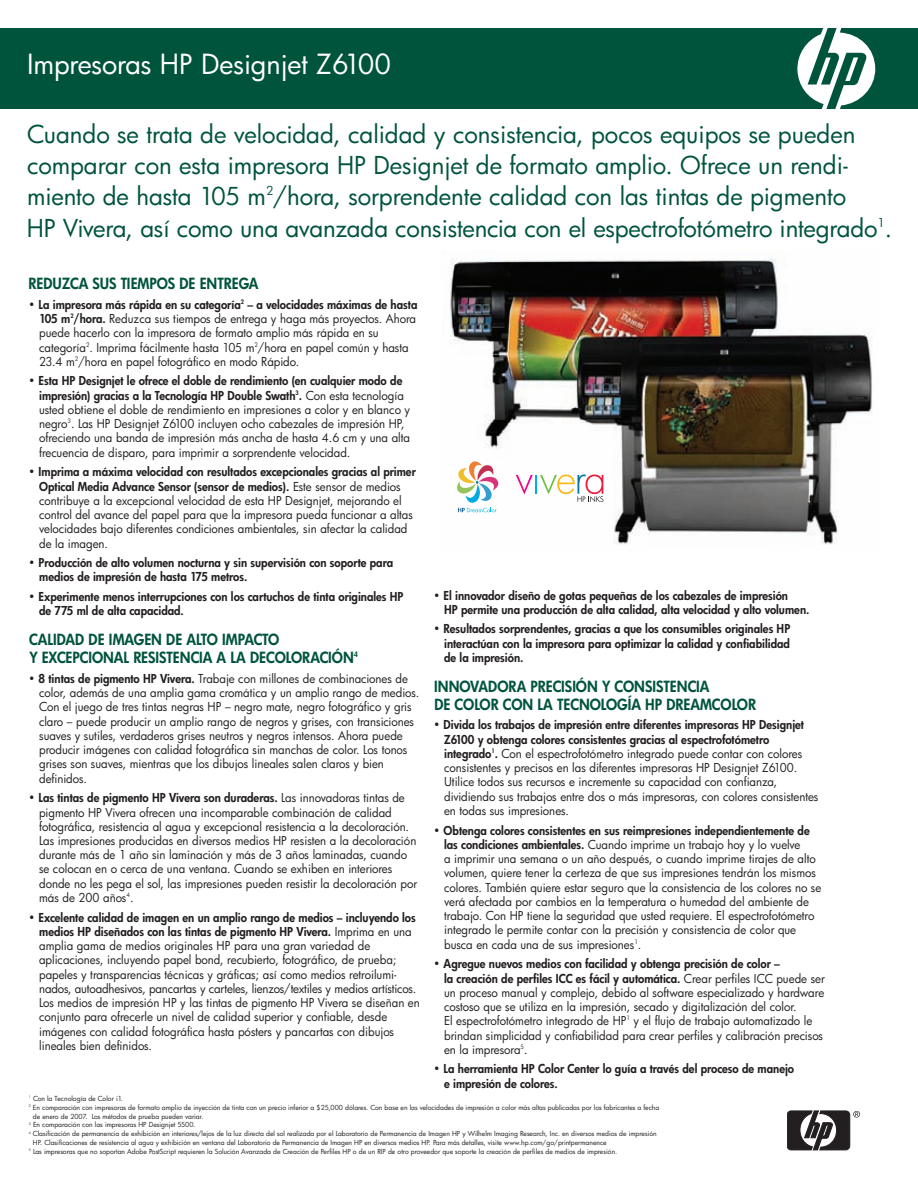
<style>
.page{position:relative;width:918px;height:1188px;background:#fff}
.page>*{position:absolute;margin:0;border:0;box-sizing:border-box;transform-origin:0 0}
.t1{font:27px "Futura Bk";letter-spacing:-.005em;color:#fff}
.t2{font:24px/31.2px "Futura Bk";letter-spacing:-.005em;color:#00543c}
.t3{font:15px/18px "Futura Hv";color:#00543c;scale:.95 1}
.t4{font:12px/14.2px "Futura Bk";color:#231f20;scale:.95 1}
.t5{font:12px/14.2px "Futura Hv";color:#231f20;scale:.95 1}
.t6{font:6.75px "Futura Bk";color:#231f20}
.s1{font-family:"Futura Bk"}
.s2{font-family:"Futura Hv"}
</style>
<div class="page">
<div style="left:0;top:28px;width:918px;height:82px;background:#00543c"></div>
<svg style="left:797px;top:28px;width:78px;height:82px"></svg>
<img style="left:450px;top:258px;width:423px;height:287px">
<svg style="left:787px;top:1111px;width:73px;height:39px"></svg>
<svg style="left:516px;top:475px;width:87px;height:27px"></svg>
<svg style="left:457px;top:461px;width:41px;height:51px"></svg>
<h1 class="t1" style="left:27px;top:53px;width:366px">Impresoras HP Designjet Z6100</h1>
<p class="t2" style="left:27px;top:121px;width:867px">Cuando se trata de velocidad, calidad y consistencia, pocos equipos se pueden comparar con esta impresora HP Designjet de formato amplio. Ofrece un rendi&shy;miento de hasta 105 m<sup>2</sup>/hora, sorprendente calidad con las tintas de pigmento<br>HP Vivera, así como una avanzada consistencia con el espectrofotómetro integrado<sup>1</sup>.</p>
<p class="t3" style="left:28px;top:276px;width:244px">REDUZCA SUS TIEMPOS DE ENTREGA</p>
<p class="t5" style="left:28px;top:298px;width:411px"><span class="s1">•</span> La impresora más rápida en su categoría<sup>2</sup> – a velocidades máximas de hasta</p>
<p class="t4" style="left:39px;top:313px;width:398px"><span class="s2">105 m</span><sup>2</sup><span class="s2">/hora.</span> Reduzca sus tiempos de entrega y haga más proyectos. Ahora puede hacerlo con la impresora de formato amplio más rápida en su categoría<sup>2</sup>. Imprima fácilmente hasta 105 m<sup>2</sup>/hora en papel común y hasta 23.4 m<sup>2</sup>/hora en papel fotográfico en modo Rápido.</p>
<p class="t5" style="left:28px;top:375px;width:397px;text-align:right"><span class="s1">•</span> Esta HP Designjet le ofrece el doble de rendimiento (en cualquier modo de impresión) gracias a la Tecnología HP Double Swath<sup>3</sup>. <span class="s1">Con esta tecnología</span></p>
<p class="t4" style="left:39px;top:404px;width:392px">usted obtiene el doble de rendimiento en impresiones a color y en blanco y negro<sup>3</sup>. Las HP Designjet Z6100 incluyen ocho cabezales de impresión HP, ofreciendo una banda de impresión más ancha de hasta 4.6 cm y una alta frecuencia de disparo, para imprimir a sorprendente velocidad.</p>
<p class="t5" style="left:29px;top:466px;width:409px;text-align:center"><span class="s1">•</span> Imprima a máxima velocidad con resultados excepcionales gracias al primer<br>Optical Media Advance Sensor (sensor de medios). <span class="s1">Este sensor de medios</span></p>
<p class="t4" style="left:39px;top:495px;width:395px">contribuye a la excepcional velocidad de esta HP Designjet, mejorando el control del avance del papel para que la impresora pueda funcionar a altas velocidades bajo diferentes condiciones ambientales, sin afectar la calidad de la imagen.</p>
<p class="t5" style="left:39px;top:557px;width:374px;text-indent:-11px"><span class="s1">•</span> Producción de alto volumen nocturna y sin supervisión con soporte para medios de impresión de hasta 175 metros.</p>
<p class="t5" style="left:39px;top:591px;width:385px;text-indent:-11px"><span class="s1">•</span> Experimente menos interrupciones con los cartuchos de tinta originales HP de 775 ml de alta capacidad.</p>
<p class="t3" style="left:29px;top:632px;width:348px">CALIDAD DE IMAGEN DE ALTO IMPACTO<br>Y EXCEPCIONAL RESISTENCIA A LA DECOLORACIÓN<sup>4</sup></p>
<p class="t4" style="left:39px;top:673px;width:402px;text-indent:-11px">• <span class="s2">8 tintas de pigmento HP Vivera.</span> Trabaje con millones de combinaciones de color, además de una amplia gama cromática y un amplio rango de medios.<br>Con el juego de tres tintas negras HP – negro mate, negro fotográfico y gris claro – puede producir un amplio rango de negros y grises, con transiciones suaves y sutiles, verdaderos grises neutros y negros intensos. Ahora puede producir imágenes con calidad fotográfica sin manchas de color. Los tonos grises son suaves, mientras que los dibujos lineales salen claros y bien definidos.</p>
<p class="t5" style="left:28px;top:792px;width:398px"><span class="s1">•</span> Las tintas de pigmento HP Vivera son duraderas. <span class="s1">Las innovadoras tintas de</span></p>
<p class="t4" style="left:39px;top:806px;width:400px">pigmento HP Vivera ofrecen una incomparable combinación de calidad fotográfica, resistencia al agua y excepcional resistencia a la decoloración.<br>Las impresiones producidas en diversos medios HP resisten a la decoloración durante más de 1 año sin laminación y más de 3 años laminadas, cuando se colocan en o cerca de una ventana. Cuando se exhiben en interiores donde no les pega el sol, las impresiones pueden resistir la decoloración por más de 200 años<sup>4</sup>.</p>
<p class="t5" style="left:29px;top:911px;width:409px;text-align:center"><span class="s1">•</span> Excelente calidad de imagen en un amplio rango de medios – incluyendo los medios HP diseñados con las tintas de pigmento HP Vivera. <span class="s1">Imprima en una</span></p>
<p class="t4" style="left:39px;top:940px;width:402px">amplia gama de medios originales HP para una gran variedad de aplicaciones, incluyendo papel bond, recubierto, fotográfico, de prueba; papeles y transparencias técnicas y gráficas; así como medios retroilumi&shy;nados, autoadhesivos, pancartas y carteles, lienzos/textiles y medios artísticos.<br>Los medios de impresión HP y las tintas de pigmento HP Vivera se diseñan en conjunto para ofrecerle un nivel de calidad superior y confiable, desde imágenes con calidad fotográfica hasta pósters y pancartas con dibujos lineales bien definidos.</p>
<p class="t5" style="left:444px;top:589px;width:386px;text-indent:-11px"><span class="s1">•</span> El innovador diseño de gotas pequeñas de los cabezales de impresión<br>HP permite una producción de alta calidad, alta velocidad y alto volumen.</p>
<p class="t5" style="left:444px;top:623px;width:366px;text-align:justify;text-indent:-11px"><span class="s1">•</span> Resultados sorprendentes, gracias a que los consumibles originales HP interactúan con la impresora para optimizar la calidad y confiabilidad de la impresión.</p>
<p class="t3" style="left:434px;top:679px;width:340px">INNOVADORA PRECISIÓN Y CONSISTENCIA<br>DE COLOR CON LA TECNOLOGÍA HP DREAMCOLOR</p>
<p class="t5" style="left:444px;top:719px;width:380px;text-indent:-11px"><span class="s1">•</span> Divida los trabajos de impresión entre diferentes impresoras HP Designjet<br>Z6100 y obtenga colores consistentes gracias al espectrofotómetro</p>
<p class="t4" style="left:444px;top:748px;width:395px"><span class="s2">integrado</span><sup>1</sup><span class="s2">.</span> Con el espectrofotómetro integrado puede contar con colores consistentes y precisos en las diferentes impresoras HP Designjet Z6100.<br>Utilice todos sus recursos e incremente su capacidad con confianza, dividiendo sus trabajos entre dos o más impresoras, con colores consistentes en todas sus impresiones.</p>
<p class="t5" style="left:434px;top:824px;width:398px"><span class="s1">•</span> Obtenga colores consistentes en sus reimpresiones independientemente de</p>
<p class="t4" style="left:444px;top:839px;width:399px"><span class="s2">las condiciones ambientales.</span> Cuando imprime un trabajo hoy y lo vuelve<br>a imprimir una semana o un año después, o cuando imprime tirajes de alto volumen, quiere tener la certeza de que sus impresiones tendrán los mismos colores. También quiere estar seguro que la consistencia de los colores no se verá afectada por cambios en la temperatura o humedad del ambiente de trabajo. Con HP tiene la seguridad que usted requiere. El espectrofotómetro integrado le permite contar con la precisión y consistencia de color que busca en cada una de sus impresiones<sup>1</sup>.</p>
<p class="t5" style="left:444px;top:958px;width:402px;text-indent:-11px"><span class="s1">•</span> Agregue nuevos medios con facilidad y obtenga precisión de color –<br>la creación de perfiles ICC es fácil y automática. <span class="s1">Crear perfiles ICC puede ser</span></p>
<p class="t4" style="left:444px;top:987px;width:402px">un proceso manual y complejo, debido al software especializado y hardware costoso que se utiliza en la impresión, secado y digitalización del color.<br>El espectrofotómetro integrado de HP<sup>1</sup> y el flujo de trabajo automatizado le brindan simplicidad y confiabilidad para crear perfiles y calibración precisos en la impresora<sup>5</sup>.</p>
<p class="t5" style="left:444px;top:1063px;width:370px;text-indent:-11px"><span class="s1">•</span> La herramienta HP Color Center lo guía a través del proceso de manejo e impresión de colores.</p>
<p class="t6" style="left:29px;top:1096px;width:96px"><sup>1</sup> Con la Tecnología de Color i1.</p>
<p class="t6" style="left:29px;top:1105px;width:632px"><sup>2</sup> En comparación con impresoras de formato amplio de inyección de tinta con un precio inferior a $25,000 dólares. Con base en las velocidades de impresión a color más altas publicadas por los fabricantes a fecha</p>
<p class="t6" style="left:33px;top:1114px;width:172px">de enero de 2007. Los métodos de prueba pueden variar.</p>
<p class="t6" style="left:29px;top:1122px;width:168px"><sup>3</sup> En comparación con las impresoras HP Designjet 5500.</p>
<p class="t6" style="left:29px;top:1131px;width:629px"><sup>4</sup> Clasificación de permanencia de exhibición en interiores/lejos de la luz directa del sol realizada por el Laboratorio de Permanencia de Imagen HP y Wilhelm Imaging Research, Inc. en diversos medios de impresión</p>
<p class="t6" style="left:33px;top:1140px;width:575px">HP. Clasificaciones de resistencia al agua y exhibición en ventana del Laboratorio de Permanencia de Imagen HP en diversos medios HP. Para más detalles, visite www.hp.com/go/printpermanence</p>
<p class="t6" style="left:29px;top:1149px;width:590px"><sup>5</sup> Las impresoras que no soportan Adobe PostScript requieren la Solución Avanzada de Creación de Perfiles HP o de un RIP de otro proveedor que soporte la creación de perfiles de medios de impresión.</p>
</div>
